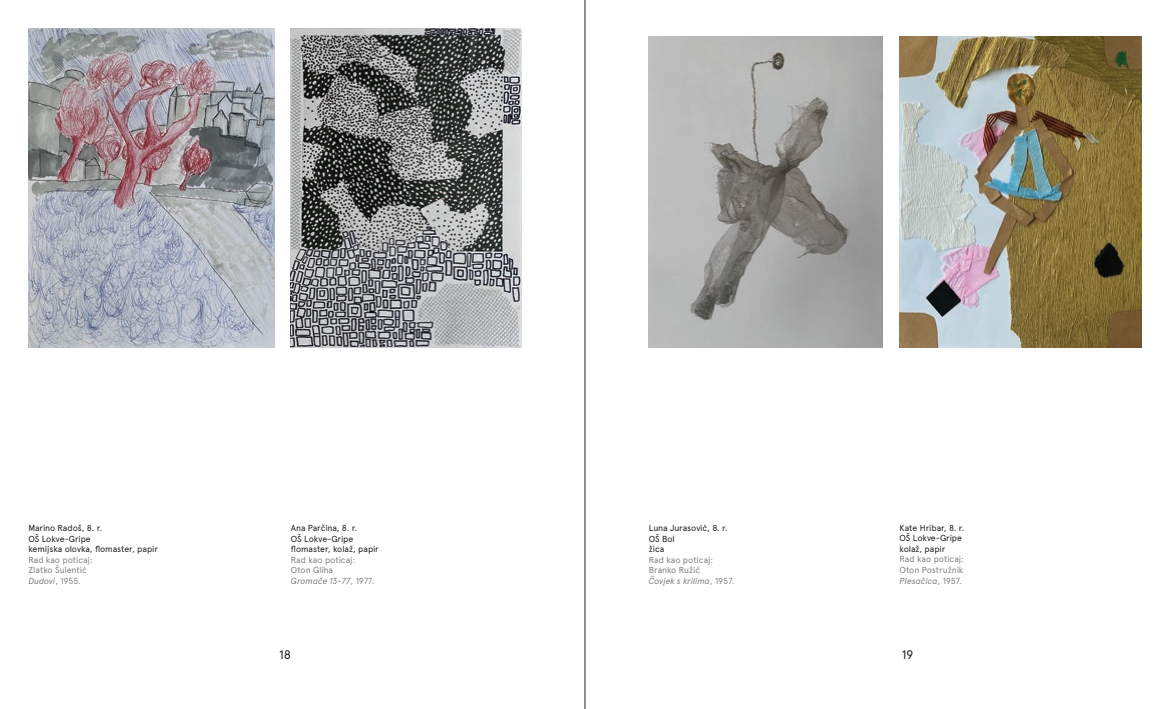
<style>
.page{position:relative;width:1170px;height:709px;background:#fff}
.page>*{position:absolute;margin:0;border:0;box-sizing:border-box;transform-origin:0 0}
.t1{font:12.5px "Apercu Pro";color:#231f20}
.t2{font:8.75px "Apercu Pro";letter-spacing:-.01em;color:#231f20}
.t3{font:8.75px "Apercu Pro";letter-spacing:-.005em;color:#808285}
.t4{font:italic 8.75px "Apercu Pro";letter-spacing:-.01em;color:#808285}
.s1{font-style:normal}
</style>
<div class="page">
<hr style="left:584px;top:0;width:1px;height:709px;background:#231f20">
<img style="left:648px;top:36px;width:234px;height:311px">
<img style="left:291px;top:28px;width:230px;height:319px">
<img style="left:899px;top:36px;width:242px;height:311px">
<img style="left:28px;top:28px;width:246px;height:319px">
<p class="t2" style="left:28px;top:521px;width:75px">Marino Radoš, 8. r.</p>
<p class="t2" style="left:28px;top:532px;width:64px">OŠ Lokve-Gripe</p>
<p class="t2" style="left:28px;top:542px;width:131px">kemijska olovka, flomaster, papir</p>
<p class="t3" style="left:28px;top:553px;width:66px">Rad kao poticaj:</p>
<p class="t3" style="left:28px;top:563px;width:60px">Zlatko Šulentić</p>
<p class="t4" style="left:28px;top:574px;width:54px">Dudovi<span class="s1">, 1955.</span></p>
<p class="t2" style="left:291px;top:521px;width:68px">Ana Parčina, 8. r.</p>
<p class="t2" style="left:291px;top:532px;width:64px">OŠ Lokve-Gripe</p>
<p class="t2" style="left:291px;top:542px;width:89px">flomaster, kolaž, papir</p>
<p class="t3" style="left:291px;top:553px;width:66px">Rad kao poticaj:</p>
<p class="t3" style="left:291px;top:563px;width:44px">Oton Gliha</p>
<p class="t4" style="left:291px;top:574px;width:85px">Gromače 13-77<span class="s1">, 1977.</span></p>
<p class="t2" style="left:648px;top:522px;width:80px">Luna Jurasović, 8. r.</p>
<p class="t2" style="left:648px;top:532px;width:28px">OŠ Bol</p>
<p class="t2" style="left:648px;top:543px;width:17px">žica</p>
<p class="t3" style="left:648px;top:553px;width:66px">Rad kao poticaj:</p>
<p class="t3" style="left:648px;top:564px;width:53px">Branko Ružić</p>
<p class="t4" style="left:648px;top:574px;width:87px">Čovjek s krilima<span class="s1">, 1957.</span></p>
<p class="t2" style="left:899px;top:521px;width:66px">Kate Hribar, 8. r.</p>
<p class="t2" style="left:899px;top:532px;width:64px">OŠ Lokve-Gripe</p>
<p class="t2" style="left:899px;top:542px;width:47px">kolaž, papir</p>
<p class="t3" style="left:899px;top:553px;width:66px">Rad kao poticaj:</p>
<p class="t3" style="left:899px;top:563px;width:65px">Oton Postružnik</p>
<p class="t4" style="left:899px;top:574px;width:64px">Plesačica<span class="s1">, 1957.</span></p>
<h1 class="t1" style="left:279px;top:645px;width:13px">18</h1>
<h1 class="t1" style="left:901px;top:645px;width:13px">19</h1>
</div>
